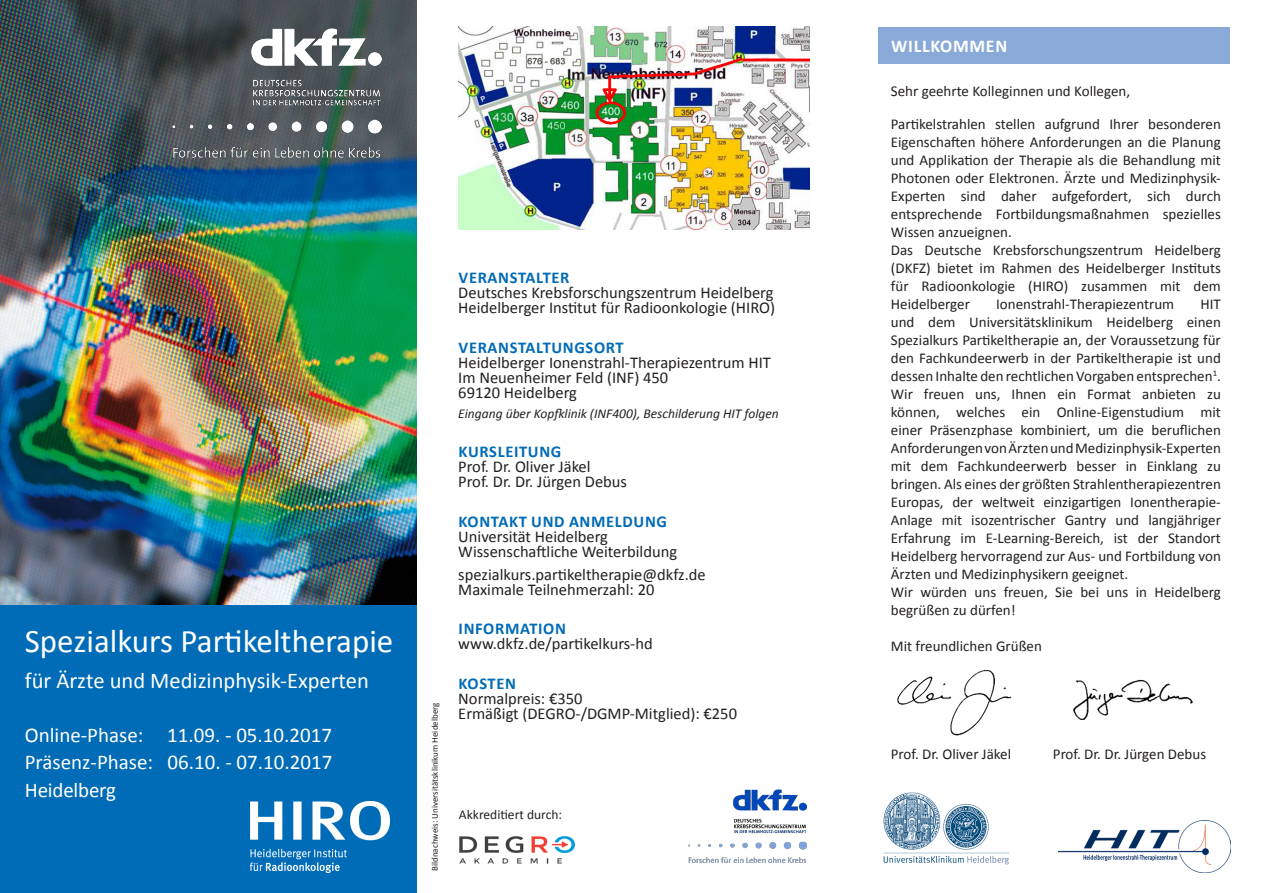
<style>
.page{position:relative;width:1263px;height:893px;background:#fff}
.page>*{position:absolute;margin:0;border:0;box-sizing:border-box;transform-origin:0 0}
.Termin_Title{font:33px "Calibri";color:#fff}
.Termin_Title-2{font:22.5px "Calibri";color:#fff}
.Termin_Title-3{font:21px "Calibri";color:#fff}
.Termin_Untertitel{font:21px "Calibri";letter-spacing:-.01em;color:#fff}
.t1{font:700 18px "Calibri";letter-spacing:.04em;color:#fff}
.t2{font:16.5px "Calibri";color:#231f20}
.t3{font:700 16.5px "Calibri";letter-spacing:.04em;color:#006bb6}
.t4{font:15px/18px "Calibri";color:#231f20;text-align:justify}
.t5{font:italic 13.5px "Calibri";color:#231f20}
.t6{font:13.5px "Calibri";color:#231f20}
.t7{font:9px "Calibri";color:#231f20}
</style>
<div class="page">
<img style="left:0;top:0;width:417px;height:605px">
<img style="left:458px;top:27px;width:352px;height:202px">
<div style="left:0;top:605px;width:417px;height:288px;background:#006bb6"></div>
<img style="left:172px;top:28px;width:210px;height:153px">
<img style="left:1073px;top:679px;width:120px;height:41px">
<img style="left:883px;top:792px;width:126px;height:73px">
<img style="left:897px;top:670px;width:115px;height:66px">
<div style="left:878px;top:27px;width:351px;height:37px;background:#89aad8"></div>
<img style="left:1058px;top:820px;width:173px;height:53px">
<img style="left:688px;top:790px;width:118px;height:73px">
<img style="left:459px;top:836px;width:117px;height:28px">
<img style="left:250px;top:802px;width:140px;height:70px">
<p class="Termin_Title" style="left:25px;top:620px;width:370px">Spezialkurs Partikeltherapie</p>
<p class="Termin_Title-2" style="left:25px;top:666px;width:346px">für Ärzte und Medizinphysik-Experten</p>
<p class="Termin_Title-3" style="left:25px;top:721px;width:309px">Online-Phase: 11.09. - 05.10.2017</p>
<p class="Termin_Title-3" style="left:25px;top:749px;width:309px">Präsenz-Phase: 06.10. - 07.10.2017</p>
<p class="Termin_Untertitel" style="left:25px;top:777px;width:93px">Heidelberg</p>
<p class="t7" style="left:429px;top:871px;width:170px;rotate:-90deg">Bildnachweis: Universitätsklinikum Heidelberg</p>
<p class="t3" style="left:459px;top:267px;width:112px">VERANSTALTER</p>
<p class="t2" style="left:458px;top:283px;width:317px">Deutsches Krebsforschungszentrum Heidelberg</p>
<p class="t2" style="left:458px;top:298px;width:318px">Heidelberger Institut für Radioonkologie (HIRO)</p>
<p class="t3" style="left:459px;top:337px;width:167px">VERANSTALTUNGSORT</p>
<p class="t2" style="left:458px;top:352px;width:314px">Heidelberger Ionenstrahl-Therapiezentrum HIT</p>
<p class="t2" style="left:458px;top:367px;width:211px">Im Neuenheimer Feld (INF) 450</p>
<p class="t2" style="left:458px;top:382px;width:120px">69120 Heidelberg</p>
<p class="t5" style="left:458px;top:404px;width:322px">Eingang über Kopfklinik (INF400), Beschilderung HIT folgen</p>
<p class="t3" style="left:459px;top:441px;width:104px">KURSLEITUNG</p>
<p class="t2" style="left:458px;top:457px;width:134px">Prof. Dr. Oliver Jäkel</p>
<p class="t2" style="left:458px;top:472px;width:170px">Prof. Dr. Dr. Jürgen Debus</p>
<p class="t3" style="left:459px;top:511px;width:210px">KONTAKT UND ANMELDUNG</p>
<p class="t2" style="left:458px;top:526px;width:151px">Universität Heidelberg</p>
<p class="t2" style="left:458px;top:541px;width:220px">Wissenschaftliche Weiterbildung</p>
<p class="t2" style="left:458px;top:564px;width:249px">spezialkurs.partikeltherapie@dkfz.de</p>
<p class="t2" style="left:458px;top:579px;width:198px">Maximale Teilnehmerzahl: 20</p>
<p class="t3" style="left:459px;top:618px;width:109px">INFORMATION</p>
<p class="t2" style="left:458px;top:633px;width:196px">www.dkfz.de/partikelkurs-hd</p>
<p class="t3" style="left:459px;top:673px;width:59px">KOSTEN</p>
<p class="t2" style="left:458px;top:688px;width:126px">Normalpreis: €350</p>
<p class="t2" style="left:458px;top:703px;width:280px">Ermäßigt (DEGRO-/DGMP-Mitglied): €250</p>
<p class="t6" style="left:459px;top:806px;width:105px">Akkreditiert durch:</p>
<p class="t1" style="left:891px;top:34px;width:117px">WILLKOMMEN</p>
<p class="t4" style="left:891px;top:82px;width:241px">Sehr geehrte Kolleginnen und Kollegen,</p>
<p class="t4" style="left:891px;top:115px;width:331px">Partikelstrahlen stellen aufgrund Ihrer besonderen Eigenschaften höhere Anforderungen an die Planung und Applikation der Therapie als die Behandlung mit Photonen oder Elektronen. Ärzte und Medizinphysik-Experten sind daher aufgefordert, sich durch entsprechende Fortbildungsmaßnahmen spezielles Wissen anzueignen.</p>
<p class="t4" style="left:891px;top:241px;width:331px">Das Deutsche Krebsforschungszentrum Heidelberg (DKFZ) bietet im Rahmen des Heidelberger Instituts für Radioonkologie (HIRO) zusammen mit dem Heidelberger</p>
<p class="t4" style="left:996px;top:295px;width:179px">Ionenstrahl-Therapiezentrum</p>
<p class="t4" style="left:891px;top:295px;width:331px;text-indent:310px">HIT und dem Universitätsklinikum Heidelberg einen Spezialkurs Partikeltherapie an, der Voraussetzung für den Fachkundeerwerb in der Partikeltherapie ist und dessen Inhalte den rechtlichen Vorgaben entsprechen<sup>1</sup>.</p>
<p class="t4" style="left:891px;top:385px;width:331px">Wir freuen uns, Ihnen ein Format anbieten zu können, welches ein Online-Eigenstudium mit einer Präsenzphase kombiniert, um die beruflichen Anforderungen von Ärzten und Medizinphysik-Experten mit dem Fachkundeerwerb besser in Einklang zu bringen. Als eines der größten Strahlentherapiezentren Europas, der weltweit einzigartigen Ionentherapie-Anlage mit isozentrischer Gantry und langjähriger Erfahrung im E-Learning-Bereich, ist der Standort Heidelberg hervorragend zur Aus- und Fortbildung von Ärzten und Medizinphysikern geeignet.</p>
<p class="t4" style="left:891px;top:583px;width:331px">Wir würden uns freuen, Sie bei uns in Heidelberg begrüßen zu dürfen!</p>
<p class="t4" style="left:891px;top:637px;width:153px">Mit freundlichen Grüßen</p>
<p class="t4" style="left:891px;top:745px;width:122px">Prof. Dr. Oliver Jäkel</p>
<p class="t4" style="left:1053px;top:745px;width:155px">Prof. Dr. Dr. Jürgen Debus</p>
</div>
